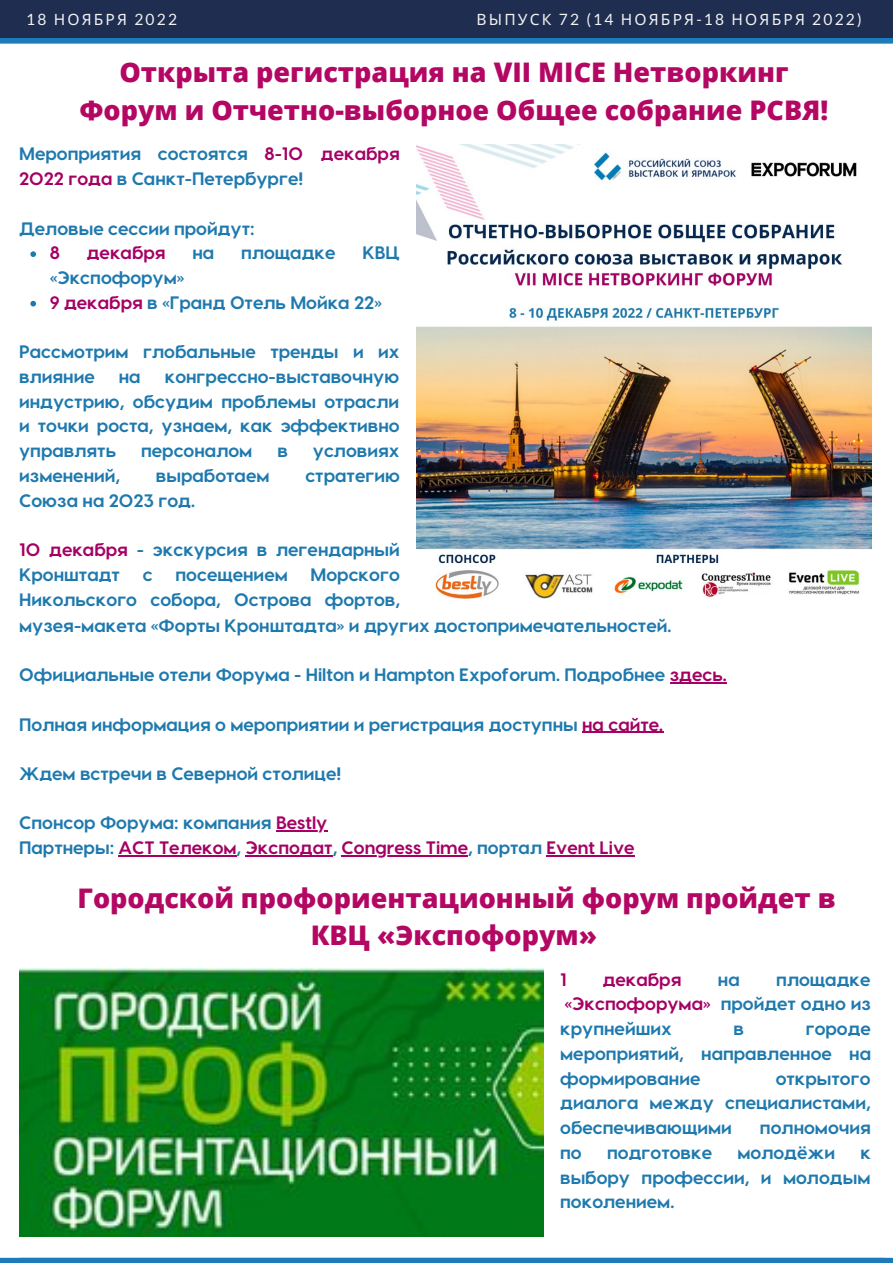
<style>
.page{position:relative;width:893px;height:1264px;background:#fff}
.page>*{position:absolute;margin:0;border:0;box-sizing:border-box;transform-origin:0 0}
.t1{font:800 27px/37px "Open Sans";color:#b40764;text-align:center}
.t2{font:700 18px/24.8px "Visby CF";color:#1e79ae}
.t3{font:700 18px/24.8px "Visby CF";color:#a50064}
.t4{font:15.6px "Noto Sans";letter-spacing:.14em;color:#f2f2f2}
.t5{font:15.6px "Lato";letter-spacing:.14em;color:#f2f2f2}
.s1{font-family:"Noto Sans"}
.s2{font-family:"Lato"}
.s3{color:#a50064}
.s4{color:#fff}
.s5{color:#1e79ae}
</style>
<div class="page">
<div style="left:0;top:0;width:892px;height:38px;background:#1e2d50"></div>
<div style="left:0;top:1257px;width:892px;height:5px;background:#1b7bbb"></div>
<div style="left:0;top:38px;width:892px;height:6px;background:#1b7bbb"></div>
<img style="left:416px;top:144px;width:455px;height:454px">
<img style="left:19px;top:968px;width:524px;height:268px">
<svg style="left:30px;top:251px;width:6px;height:6px"></svg>
<svg style="left:30px;top:301px;width:6px;height:5px"></svg>
<hr style="left:669px;top:682px;width:57px;height:1px;background:#a50064">
<hr style="left:582px;top:731px;width:81px;height:1px;background:#a50064">
<hr style="left:276px;top:830px;width:51px;height:1px;background:#a50064">
<hr style="left:118px;top:855px;width:119px;height:1px;background:#a50064">
<hr style="left:245px;top:855px;width:87px;height:1px;background:#a50064">
<hr style="left:341px;top:855px;width:127px;height:1px;background:#a50064">
<hr style="left:546px;top:855px;width:88px;height:1px;background:#a50064">
<p class="t5" style="left:26px;top:10px;width:152px">18 <span class="s1">НОЯБРЯ</span> 2022</p>
<p class="t4" style="left:476px;top:8px;width:386px">ВЫПУСК <span class="s2">72 (14</span> НОЯБРЯ<span class="s2">-18</span> НОЯБРЯ <span class="s2">2022)</span></p>
<h1 class="t1" style="left:79px;top:53px;width:750px">Открыта регистрация на VII MICE Нетворкинг<br>Форум и Отчетно-выборное Общее собрание РСВЯ!</h1>
<p class="t2" style="left:19px;top:140px;width:382px">Мероприятия состоятся <span class="s3">8-10 декабря<br>2022 года</span> в Санкт-Петербурге!</p>
<p class="t2" style="left:19px;top:215px;width:237px">Деловые сессии пройдут:</p>
<p class="t3" style="left:50px;top:239px;width:12px">8</p>
<p class="t3" style="left:87px;top:239px;width:80px">декабря</p>
<p class="t2" style="left:192px;top:239px;width:23px">на</p>
<p class="t2" style="left:241px;top:239px;width:96px">площадке</p>
<p class="t2" style="left:362px;top:239px;width:39px">КВЦ</p>
<p class="t2" style="left:50px;top:264px;width:334px">«Экспофорум»<br><span class="s3">9 декабря</span> в «Гранд Отель Мойка 22»</p>
<p class="t2" style="left:19px;top:338px;width:382px">Рассмотрим глобальные тренды и их влияние</p>
<p class="t2" style="left:19px;top:363px;width:382px;text-align:justify;text-indent:146px">конгрессно-выставочную индустрию, обсудим проблемы отрасли и точки роста, узнаем, как эффективно управлять</p>
<p class="t2" style="left:119px;top:363px;width:23px">на</p>
<p class="t2" style="left:141px;top:437px;width:113px">персоналом</p>
<p class="t2" style="left:277px;top:437px;width:12px">в</p>
<p class="t2" style="left:313px;top:437px;width:88px">условиях</p>
<p class="t2" style="left:19px;top:462px;width:102px">изменений,</p>
<p class="t2" style="left:156px;top:462px;width:115px">выработаем</p>
<p class="t2" style="left:305px;top:462px;width:96px">стратегию</p>
<p class="t2" style="left:19px;top:487px;width:177px">Союза на 2023 год.</p>
<p class="t2" style="left:19px;top:536px;width:382px"><span class="s3">10 декабря</span> - экскурсия в легендарный<br>Кронштадт</p>
<p class="t2" style="left:19px;top:561px;width:653px;line-height:25.3px;text-indent:291px">Морского<br>Никольского собора, Острова фортов,<br><span class="s4">музея</span>-макета «Форты Кронштадта» и других достопримечательностей.</p>
<p class="t2" style="left:19px;top:661px;width:709px">Официальные отели Форума - Hilton и Hampton Expoforum. Подробнее <span class="s3">здесь.</span></p>
<p class="t2" style="left:19px;top:710px;width:645px">Полная информация о мероприятии и регистрация доступны <span class="s3">на сайте.</span></p>
<p class="t2" style="left:19px;top:760px;width:323px">Ждем встречи в Северной столице!</p>
<p class="t3" style="left:19px;top:809px;width:617px"><span class="s5">Спонсор Форума: компания</span> Bestly<br><span class="s5">Партнеры:</span> АСТ Телеком<span class="s5">,</span> Эксподат<span class="s5">,</span> Congress Time<span class="s5">, портал</span> Event Live</p>
<h1 class="t1" style="left:77px;top:879px;width:759px">Городской профориентационный форум пройдет в<br>КВЦ «Экспофорум»</h1>
<p class="t3" style="left:560px;top:965px;width:8px">1</p>
<p class="t3" style="left:602px;top:965px;width:80px">декабря</p>
<p class="t2" style="left:717px;top:965px;width:23px">на</p>
<p class="t2" style="left:143px;top:561px;width:11px">с</p>
<p class="t2" style="left:175px;top:561px;width:114px">посещением</p>
<p class="t2" style="left:560px;top:965px;width:312px;text-align:justify;text-indent:216px">площадке <span class="s3">«Экспофорума»</span> пройдет одно из крупнейших</p>
<p class="t2" style="left:560px;top:1015px;width:312px;text-align:justify;text-indent:245px">городе мероприятий, направленное на формирование</p>
<p class="t2" style="left:733px;top:1015px;width:12px">в</p>
<p class="t2" style="left:560px;top:1064px;width:312px;text-align:justify;text-indent:215px">открытого диалога между специалистами, обеспечивающими</p>
<p class="t2" style="left:760px;top:1114px;width:112px">полномочия</p>
<p class="t2" style="left:560px;top:1139px;width:23px">по</p>
<p class="t2" style="left:607px;top:1139px;width:106px">подготовке</p>
<p class="t2" style="left:737px;top:1139px;width:99px">молодёжи</p>
<p class="t2" style="left:560px;top:1139px;width:312px;text-align:justify;text-indent:300px">к выбору профессии, и молодым поколением.</p>
</div>
